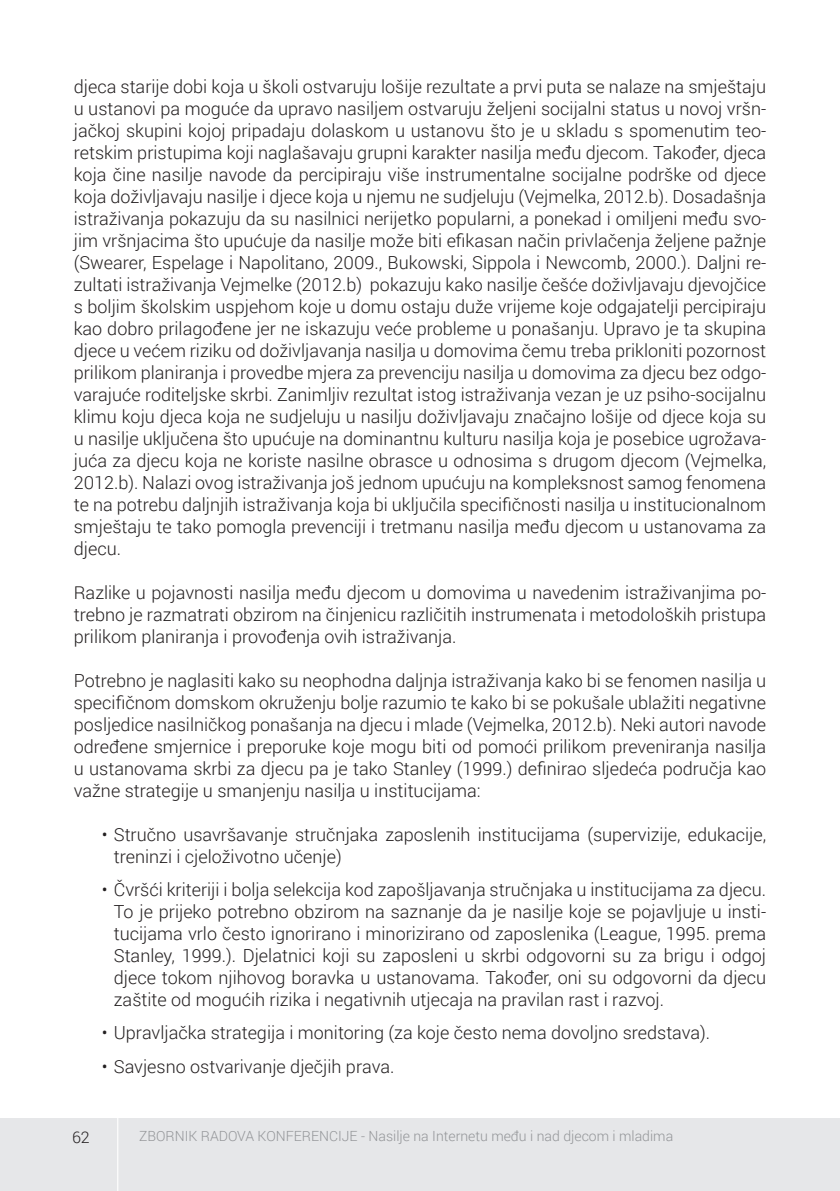
<style>
.page{position:relative;width:840px;height:1191px;background:#fff}
.page>*{position:absolute;margin:0;border:0;box-sizing:border-box;transform-origin:0 0}
.t1{font:300 18px/22px "Roboto";color:#231f20;text-align:justify}
.t2{font:300 16px "Roboto";color:#231f20}
.t3{font:300 14px "Roboto";color:#939598}
</style>
<div class="page">
<div style="left:0;top:1118px;width:839px;height:73px;background:#e6e7e9"></div>
<hr style="left:117px;top:1117px;width:1px;height:74px;background:#fff">
<p class="t1" style="left:74px;top:75px;width:693px">djeca starije dobi koja u školi ostvaruju lošije rezultate a prvi puta se nalaze na smještaju u ustanovi pa moguće da upravo nasiljem ostvaruju željeni socijalni status u novoj vršn&shy;jačkoj skupini kojoj pripadaju dolaskom u ustanovu što je u skladu s spomenutim teo&shy;retskim pristupima koji naglašavaju grupni karakter nasilja među djecom. Također, djeca koja čine nasilje navode da percipiraju više instrumentalne socijalne podrške od djece koja doživljavaju nasilje i djece koja u njemu ne sudjeluju (Vejmelka, 2012.b). Dosadašnja istraživanja pokazuju da su nasilnici nerijetko popularni, a ponekad i omiljeni među svo&shy;jim vršnjacima što upućuje da nasilje može biti efikasan način privlačenja željene pažnje (Swearer, Espelage i Napolitano, 2009., Bukowski, Sippola i Newcomb, 2000.). Daljni re&shy;zultati istraživanja Vejmelke (2012.b) pokazuju kako nasilje češće doživljavaju djevojčice s boljim školskim uspjehom koje u domu ostaju duže vrijeme koje odgajatelji percipiraju kao dobro prilagođene jer ne iskazuju veće probleme u ponašanju. Upravo je ta skupina djece u većem riziku od doživljavanja nasilja u domovima čemu treba prikloniti pozornost prilikom planiranja i provedbe mjera za prevenciju nasilja u domovima za djecu bez odgo&shy;varajuće roditeljske skrbi. Zanimljiv rezultat istog istraživanja vezan je uz psiho-socijalnu klimu koju djeca koja ne sudjeluju u nasilju doživljavaju značajno lošije od djece koja su u nasilje uključena što upućuje na dominantnu kulturu nasilja koja je posebice ugrožava&shy;juća za djecu koja ne koriste nasilne obrasce u odnosima s drugom djecom (Vejmelka, 2012.b). Nalazi ovog istraživanja još jednom upućuju na kompleksnost samog fenomena te na potrebu daljnjih istraživanja koja bi uključila specifičnosti nasilja u institucionalnom smještaju te tako pomogla prevenciji i tretmanu nasilja među djecom u ustanovama za djecu.</p>
<p class="t1" style="left:74px;top:580px;width:693px">Razlike u pojavnosti nasilja među djecom u domovima u navedenim istraživanjima po&shy;trebno je razmatrati obzirom na činjenicu različitih instrumenata i metodoloških pristupa prilikom planiranja i provođenja ovih istraživanja.</p>
<p class="t1" style="left:74px;top:668px;width:693px">Potrebno je naglasiti kako su neophodna daljnja istraživanja kako bi se fenomen nasilja u specifičnom domskom okruženju bolje razumio te kako bi se pokušale ublažiti negativne posljedice nasilničkog ponašanja na djecu i mlade (Vejmelka, 2012.b). Neki autori navode određene smjernice i preporuke koje mogu biti od pomoći prilikom preveniranja nasilja u ustanovama skrbi za djecu pa je tako Stanley (1999.) definirao sljedeća područja kao važne strategije u smanjenju nasilja u institucijama:</p>
<p class="t1" style="left:114px;top:822px;width:653px;text-indent:-12px">• Stručno usavršavanje stručnjaka zaposlenih institucijama (supervizije, edukacije, treninzi i cjeloživotno učenje)</p>
<p class="t1" style="left:114px;top:878px;width:653px;text-indent:-12px">• Čvršći kriteriji i bolja selekcija kod zapošljavanja stručnjaka u institucijama za djecu.<br>To je prijeko potrebno obzirom na saznanje da je nasilje koje se pojavljuje u insti&shy;tucijama vrlo često ignorirano i minorizirano od zaposlenika (League, 1995. prema Stanley, 1999.). Djelatnici koji su zaposleni u skrbi odgovorni su za brigu i odgoj djece tokom njihovog boravka u ustanovama. Također, oni su odgovorni da djecu zaštite od mogućih rizika i negativnih utjecaja na pravilan rast i razvoj.</p>
<p class="t1" style="left:102px;top:1021px;width:609px">• Upravljačka strategija i monitoring (za koje često nema dovoljno sredstava).</p>
<p class="t1" style="left:102px;top:1054px;width:294px">• Savjesno ostvarivanje dječjih prava.</p>
<p class="t2" style="left:72px;top:1126px;width:19px">62</p>
<p class="t3" style="left:139px;top:1126px;width:535px">ZBORNIK RADOVA KONFERENCIJE - Nasilje na Internetu među i nad djecom i mladima</p>
</div>
